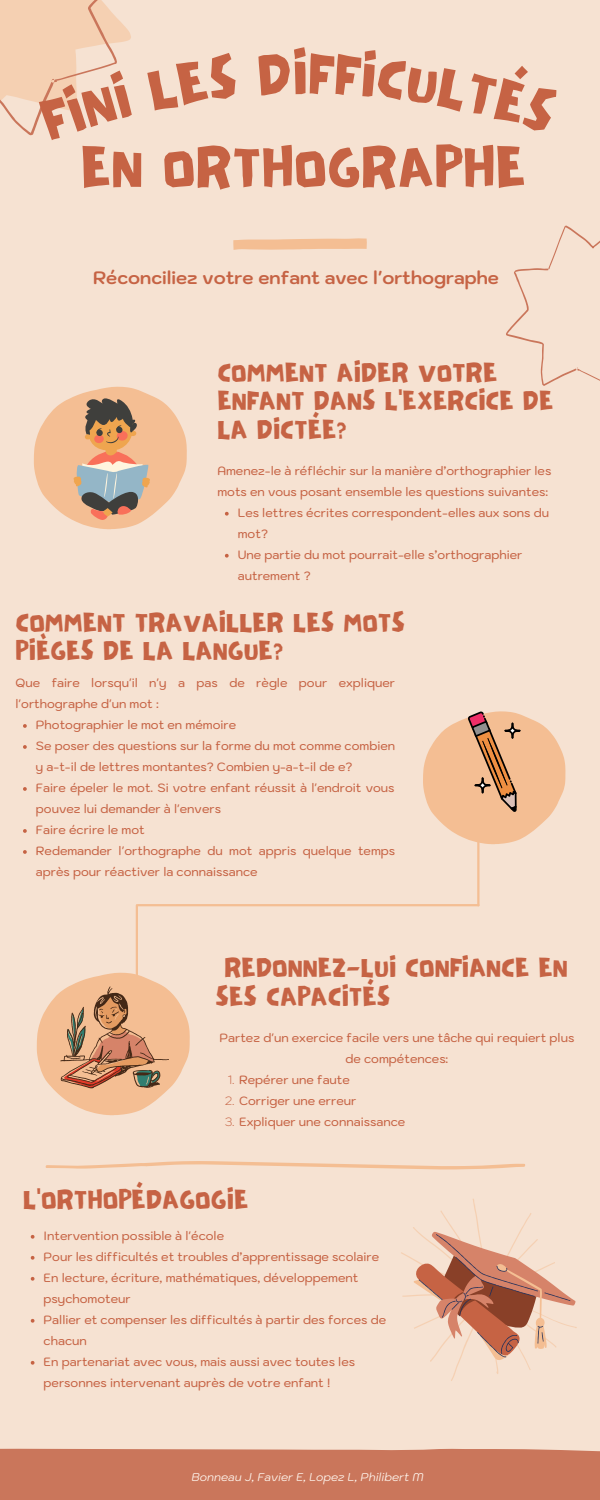
<style>
.page{position:relative;width:600px;height:1500px;background:#f6e2d2}
.page>*{position:absolute;margin:0;border:0;box-sizing:border-box;transform-origin:0 0}
.t1{font:64px "NF PAGKAKI Regular";color:#c66344}
.t2{font:30px/28.5px "NF PAGKAKI Regular";color:#c66344}
.t3{font:700 18px "Kodchasan";color:#c66344}
.t4{font:500 12px/21px "Kodchasan";color:#c66344}
.t5{font:italic 11.3px "Kodchasan";color:#fff6ee}
.s1{font-weight:200}
</style>
<div class="page">
<svg style="left:506px;top:225px;width:94px;height:161px"></svg>
<svg style="left:233px;top:238px;width:134px;height:12px;background:#f4c39d"></svg>
<svg style="left:401px;top:1199px;width:176px;height:182px"></svg>
<div style="left:0;top:1449px;width:600px;height:51px;background:#ca765b"></div>
<hr style="left:136px;top:905px;width:2px;height:77px;background:#f4be93">
<hr style="left:477px;top:828px;width:3px;height:77px;background:#f4be93">
<hr style="left:138px;top:904px;width:341px;height:2px;background:#f4be93">
<svg style="left:45px;top:1161px;width:480px;height:9px"></svg>
<svg style="left:37px;top:973px;width:153px;height:142px"></svg>
<svg style="left:414px;top:1232px;width:161px;height:128px"></svg>
<svg style="left:423px;top:711px;width:143px;height:133px"></svg>
<svg style="left:505px;top:723px;width:15px;height:15px"></svg>
<div style="left:504px;top:722px;width:17px;height:17px;border:2px solid #000;border-radius:50%"></div>
<svg style="left:475px;top:778px;width:15px;height:15px"></svg>
<div style="left:474px;top:777px;width:17px;height:17px;border:2px solid #000;border-radius:50%"></div>
<svg style="left:34px;top:387px;width:153px;height:142px"></svg>
<svg style="left:31px;top:1235px;width:4px;height:4px"></svg>
<svg style="left:31px;top:1256px;width:4px;height:4px"></svg>
<svg style="left:31px;top:1277px;width:4px;height:4px"></svg>
<svg style="left:31px;top:1319px;width:4px;height:4px"></svg>
<svg style="left:31px;top:1361px;width:4px;height:4px"></svg>
<svg style="left:225px;top:512px;width:4px;height:4px"></svg>
<svg style="left:225px;top:554px;width:4px;height:4px"></svg>
<svg style="left:23px;top:724px;width:4px;height:4px"></svg>
<svg style="left:23px;top:745px;width:4px;height:4px"></svg>
<svg style="left:23px;top:787px;width:4px;height:4px"></svg>
<svg style="left:23px;top:829px;width:4px;height:4px"></svg>
<svg style="left:23px;top:850px;width:4px;height:4px"></svg>
<svg style="left:0;top:0;width:131px;height:136px"></svg>
<p class="t1" style="left:81px;top:128px;width:447px">EN ORTHOGRAPHE</p>
<p class="t3" style="left:93px;top:265px;width:407px">Réconciliez votre enfant avec l'orthographe</p>
<p class="t2" style="left:217px;top:357px;width:337px">COMMENT AIDER VOTRE<br>ENFANT DANS L'EXERCICE DE<br>LA DICTÉE?</p>
<p class="t4" style="left:217px;top:460px;width:335px">Amenez-le à réfléchir sur la manière d’orthographier les mots en vous posant ensemble les questions suivantes:</p>
<p class="t4" style="left:238px;top:502px;width:313px">Les lettres écrites correspondent-elles aux sons du mot?</p>
<p class="t4" style="left:238px;top:544px;width:286px">Une partie du mot pourrait-elle s’orthographier autrement ?</p>
<p class="t2" style="left:16px;top:607px;width:391px">COMMENT TRAVAILLER LES MOTS<br>PIÈGES DE LA LANGUE?</p>
<p class="t4" style="left:16px;top:672px;width:381px">Que faire lorsqu'il n'y a pas de règle pour expliquer l'orthographe d'un mot :</p>
<p class="t4" style="left:36px;top:714px;width:202px">Photographier le mot en mémoire</p>
<p class="t4" style="left:36px;top:735px;width:361px">Se poser des questions sur la forme du mot comme combien y a-t-il de lettres montantes? Combien y-a-t-il de e?</p>
<p class="t4" style="left:36px;top:777px;width:360px">Faire épeler le mot. Si votre enfant réussit à l'endroit vous pouvez lui demander à l'envers</p>
<p class="t4" style="left:36px;top:819px;width:110px">Faire écrire le mot</p>
<p class="t4" style="left:36px;top:840px;width:361px">Redemander l'orthographe du mot appris quelque temps après pour réactiver la connaissance</p>
<p class="t2" style="left:216px;top:953px;width:354px">REDONNEZ-LUI CONFIANCE EN<br>SES CAPACITÉS</p>
<p class="t4" style="left:220px;top:1027px;width:356px;text-align:center">Partez d'un exercice facile vers une tâche qui requiert plus de compétences:</p>
<p class="t4" style="left:228px;top:1069px;width:124px"><span class="s1">1.</span> Repérer une faute</p>
<p class="t4" style="left:225px;top:1090px;width:133px"><span class="s1">2.</span> Corriger une erreur</p>
<p class="t4" style="left:225px;top:1111px;width:182px"><span class="s1">3.</span> Expliquer une connaissance</p>
<p class="t2" style="left:23px;top:1184px;width:227px">L'ORTHOPÉDAGOGIE</p>
<p class="t4" style="left:44px;top:1225px;width:182px">Intervention possible à l'école</p>
<p class="t4" style="left:44px;top:1246px;width:337px">Pour les difficultés et troubles d’apprentissage scolaire</p>
<p class="t4" style="left:44px;top:1267px;width:316px">En lecture, écriture, mathématiques, développement psychomoteur</p>
<p class="t4" style="left:44px;top:1309px;width:344px">Pallier et compenser les difficultés à partir des forces de chacun</p>
<p class="t4" style="left:44px;top:1351px;width:313px">En partenariat avec vous, mais aussi avec toutes les personnes intervenant auprès de votre enfant !</p>
<p class="t5" style="left:191px;top:1469px;width:234px">Bonneau J, Favier E, Lopez L, Philibert M</p>
</div>
